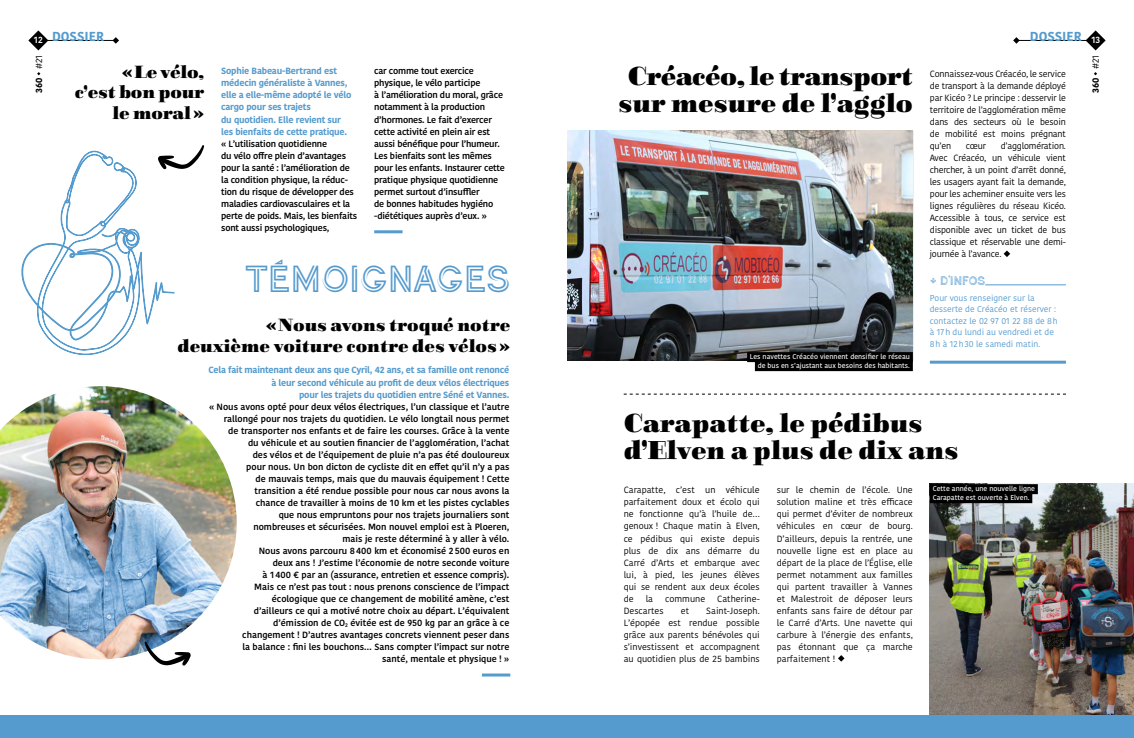
<style>
.page{position:relative;width:1134px;height:738px;background:#fff}
.page>*{position:absolute;margin:0;border:0;box-sizing:border-box;transform-origin:0 0}
.t1{font:40px "Continuo";color:#559bce}
.Intertitre_dossier_-H3{font:25px/27px "Liebe Doni Solid";color:#000}
.Intertitre_dossier_-H3-2{font:25px/27px "Liebe Doni Solid";letter-spacing:-.02em;color:#000;text-align:center}
.t2{font:17px/20.4px "Liebe Doni Solid";color:#000;text-align:right}
.t3{font:700 13px "Kohinoor Bangla";color:#559bce}
.t4{font:13px "Continuo";letter-spacing:-.005em;color:#559bce}
.t5{font:9px/12px "Kohinoor Bangla";color:#000;text-align:justify}
.t6{font:600 9px/12px "Kohinoor Bangla";color:#000;text-align:right}
.t7{font:600 9px/12px "Kohinoor Bangla";letter-spacing:-.02em;color:#000}
.t8{font:700 9px/12px "Kohinoor Bangla";letter-spacing:-.02em;color:#559bce}
.t9{font:700 9px "Kohinoor Bangla";color:#000}
.t10{font:600 9px "Kohinoor Bangla";color:#fff}
.t11{font:8.5px/11.4px "Kohinoor Bangla";color:#559bce}
.t12{font:500 7px "Kohinoor Bangla";color:#fff}
.s1{font-weight:400}
</style>
<div class="page">
<img style="left:930px;top:483px;width:204px;height:231px">
<img style="left:567px;top:130px;width:346px;height:230px">
<svg style="left:28px;top:30px;width:20px;height:20px"></svg>
<hr style="left:45px;top:40px;width:71px;height:1px;background:#000">
<svg style="left:113px;top:37px;width:6px;height:7px"></svg>
<div style="left:0;top:714px;width:1134px;height:23px;background:#559bce"></div>
<svg style="left:1085px;top:30px;width:21px;height:20px"></svg>
<hr style="left:1018px;top:40px;width:70px;height:1px;background:#000">
<svg style="left:1013px;top:37px;width:7px;height:7px"></svg>
<svg style="left:1004px;top:250px;width:6px;height:7px"></svg>
<svg style="left:624px;top:393px;width:442px;height:1px"></svg>
<svg style="left:838px;top:655px;width:6px;height:6px"></svg>
<div style="left:747px;top:352px;width:166px;height:10px;background:#000"></div>
<div style="left:755px;top:361px;width:158px;height:10px;background:#000"></div>
<div style="left:930px;top:484px;width:108px;height:10px;background:#000"></div>
<div style="left:930px;top:493px;width:102px;height:10px;background:#000"></div>
<hr style="left:985px;top:284px;width:81px;height:1px;background:#559bce">
<hr style="left:930px;top:360px;width:136px;height:3px;background:#559bce">
<img style="left:0;top:386px;width:237px;height:273px">
<svg style="left:144px;top:640px;width:47px;height:25px"></svg>
<svg style="left:21px;top:145px;width:183px;height:210px"></svg>
<hr style="left:482px;top:673px;width:28px;height:3px;background:#559bce">
<hr style="left:374px;top:230px;width:29px;height:3px;background:#559bce">
<p class="t10" style="left:34px;top:32px;width:10px">12</p>
<p class="t3" style="left:52px;top:25px;width:54px">DOSSIER</p>
<p class="t3" style="left:1030px;top:25px;width:54px">DOSSIER</p>
<p class="t10" style="left:1091px;top:32px;width:10px">13</p>
<p class="t9" style="left:1088px;top:93px;width:40px;rotate:-90deg">360 <span class="s1">#21</span></p>
<p class="t9" style="left:31px;top:93px;width:40px;rotate:-90deg">360 <span class="s1">#21</span></p>
<p class="Intertitre_dossier_-H3-2" style="left:618px;top:63px;width:296px">Créacéo, le transport sur mesure de l’agglo</p>
<p class="t5" style="left:930px;top:67px;width:138px">Connaissez-vous Créacéo, le service de transport à la demande déployé par Kicéo ? Le principe : desservir le territoire de l’agglomération même dans des secteurs où le besoin de mobilité est moins prégnant qu’en</p>
<p class="t2" style="left:75px;top:62px;width:131px">«Le vélo,<br>c’est bon pour le moral»</p>
<p class="t8" style="left:221px;top:65px;width:132px">Sophie Babeau-Bertrand est médecin généraliste à Vannes, elle a elle-même adopté le vélo cargo pour ses trajets<br>du quotidien. Elle revient sur les bienfaits de cette pratique.</p>
<p class="t7" style="left:221px;top:137px;width:138px">« L’utilisation quotidienne<br>du vélo offre plein d’avantages pour la santé : l’amélioration de la condition physique, la réduc&shy;tion du risque de développer des maladies cardiovasculaires et la perte de poids. Mais, les bienfaits sont aussi psychologiques,</p>
<p class="t7" style="left:374px;top:65px;width:132px">car comme tout exercice physique, le vélo participe<br>à l’amélioration du moral, grâce notamment à la production d’hormones. Le fait d’exercer cette activité en plein air est aussi bénéfique pour l’humeur.<br>Les bienfaits sont les mêmes pour les enfants. Instaurer cette pratique physique quotidienne permet surtout d’insuffler<br>de bonnes habitudes hygiéno -diététiques auprès d’eux. »</p>
<p class="t5" style="left:930px;top:139px;width:138px;text-indent:71px">d’agglomération.<br>Avec Créacéo, un véhicule vient chercher, à un point d’arrêt donné, les usagers ayant fait la demande, pour les acheminer ensuite vers les lignes régulières du réseau Kicéo.<br>Accessible à tous, ce service est disponible avec un ticket de bus classique et réservable une demi&shy;journée à l’avance.</p>
<p class="t5" style="left:966px;top:139px;width:22px">cœur</p>
<p class="t1" style="left:246px;top:258px;width:266px">TéMOIGNAGES</p>
<p class="t4" style="left:930px;top:274px;width:57px">+ D’INFOS</p>
<p class="t11" style="left:930px;top:292px;width:129px">Pour vous renseigner sur la desserte de Créacéo et réserver : contactez le 02 97 01 22 88 de 8h à 17h du lundi au vendredi et de<br>8h à 12h30 le samedi matin.</p>
<p class="t2" style="left:177px;top:315px;width:334px">«Nous avons troqué notre deuxième voiture contre des vélos»</p>
<p class="t12" style="left:750px;top:351px;width:162px">Les navettes Créacéo viennent densifier le réseau</p>
<p class="t12" style="left:758px;top:360px;width:154px">de bus en s’ajustant aux besoins des habitants.</p>
<p class="t8" style="left:208px;top:363px;width:303px;text-align:right">Cela fait maintenant deux ans que Cyril, 42 ans, et sa famille ont renoncé à leur second véhicule au profit de deux vélos électriques<br>pour les trajets du quotidien entre Séné et Vannes.</p>
<p class="t6" style="left:209px;top:400px;width:302px">« Nous avons opté pour deux vélos électriques, l’un classique et l’autre rallongé pour nos trajets du quotidien. Le vélo longtail nous permet<br>de transporter nos enfants et de faire les courses. Grâce à la vente<br>du véhicule et au soutien financier de l’agglomération, l’achat<br>des vélos et de l’équipement de pluie n’a pas été douloureux<br>pour nous. Un bon dicton de cycliste dit en effet qu’il n’y a pas<br>de mauvais temps, mais que du mauvais équipement ! Cette<br>transition a été rendue possible pour nous car nous avons la<br>chance de travailler à moins de 10 km et les pistes cyclables<br>que nous empruntons pour nos trajets journaliers sont<br>nombreuses et sécurisées. Mon nouvel emploi est à Ploeren,<br>mais je reste déterminé à y aller à vélo.</p>
<p class="t6" style="left:242px;top:544px;width:269px">Nous avons parcouru 8400 km et économisé 2500 euros en deux ans ! J’estime l’économie de notre seconde voiture<br>à 1400 € par an (assurance, entretien et essence compris).<br>Mais ce n’est pas tout : nous prenons conscience de l’impact écologique que ce changement de mobilité amène, c’est d’ailleurs ce qui a motivé notre choix au départ. L’équivalent d’émission de CO<sub>2</sub> évitée est de 950 kg par an grâce à ce changement ! D’autres avantages concrets viennent peser dans la balance : fini les bouchons… Sans compter l’impact sur notre santé, mentale et physique ! »</p>
<p class="Intertitre_dossier_-H3" style="left:624px;top:409px;width:336px">Carapatte, le pédibus d’Elven a plus de dix ans</p>
<p class="t12" style="left:933px;top:483px;width:104px">Cette année, une nouvelle ligne</p>
<p class="t12" style="left:933px;top:492px;width:98px">Carapatte est ouverte à Elven.</p>
<p class="t5" style="left:624px;top:483px;width:138px">Carapatte, c’est un véhicule parfaitement doux et écolo qui ne fonctionne qu’à l’huile de… genoux ! Chaque matin à Elven, ce pédibus qui existe depuis plus de dix ans démarre du Carré d’Arts et embarque avec lui, à pied, les jeunes élèves qui se rendent aux deux écoles de</p>
<p class="t5" style="left:777px;top:483px;width:138px">sur le chemin de l’école. Une solution maline et très efficace qui permet d’éviter de nombreux véhicules en cœur de bourg.<br>D’ailleurs, depuis la rentrée, une nouvelle ligne est en place au départ de la place de l’Église, elle permet notamment aux familles qui partent travailler à Vannes et Malestroit de déposer leurs enfants sans faire de détour par le Carré d’Arts. Une navette qui carbure à l’énergie des enfants, pas étonnant que ça marche parfaitement !</p>
<p class="t5" style="left:646px;top:591px;width:9px">la</p>
<p class="t5" style="left:665px;top:591px;width:41px">commune</p>
<p class="t5" style="left:717px;top:591px;width:44px">Catherine-</p>
<p class="t5" style="left:624px;top:603px;width:41px">Descartes</p>
<p class="t5" style="left:681px;top:603px;width:10px">et</p>
<p class="t5" style="left:624px;top:603px;width:138px;text-indent:83px">Saint-Joseph.<br>L’épopée est rendue possible grâce aux parents bénévoles qui s’investissent et accompagnent au quotidien plus de 25 bambins</p>
</div>
